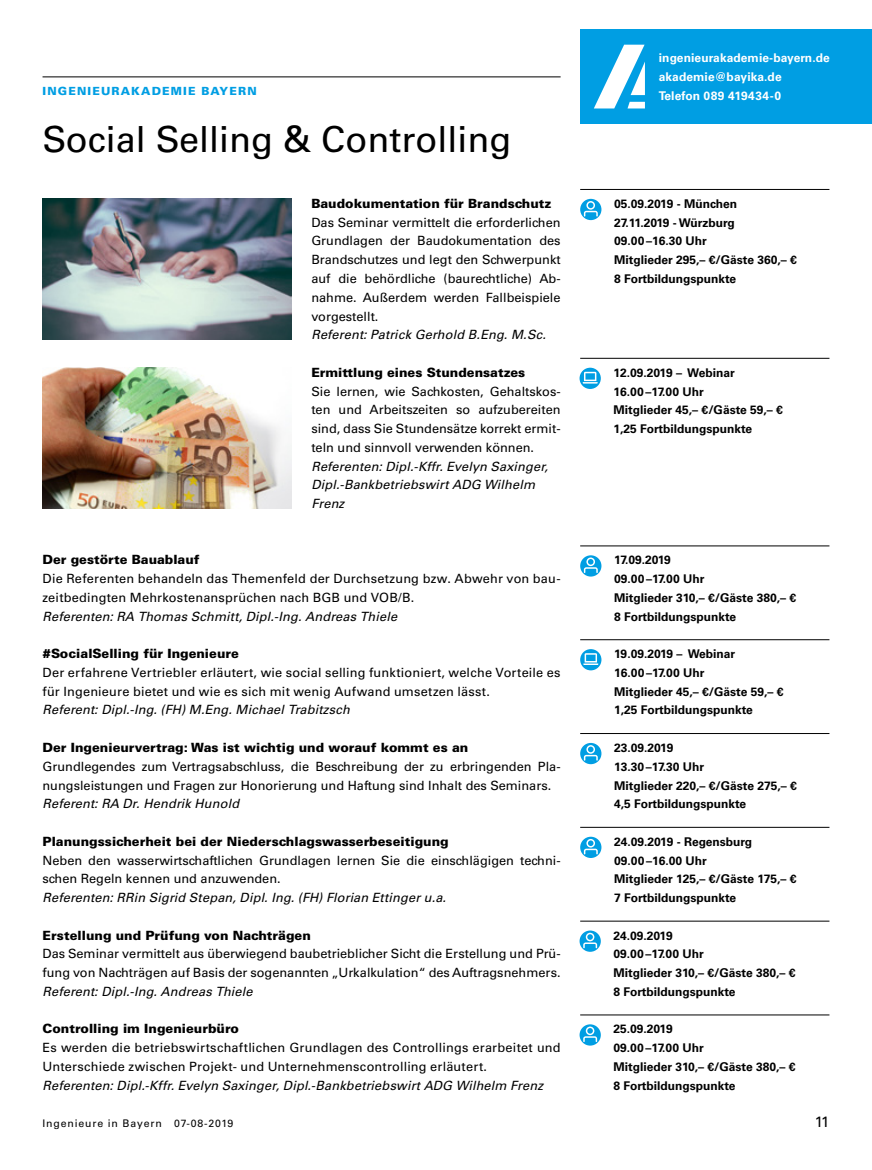
<style>
.page{position:relative;width:872px;height:1170px;background:#fff}
.page>*{position:absolute;margin:0;border:0;box-sizing:border-box;transform-origin:0 0}
.t1{font:36px "Univers LT Std";color:#000}
.t2{font:15px "Univers LT Std";color:#000}
.t3{font:12.75px/18.8px "Univers LT Std";color:#000}
.t4{font:italic 12.75px/18.8px "Univers LT Std";letter-spacing:.01em;color:#000}
.t5{font:900 12.75px "Univers LT Std";color:#000}
.t6{font:700 12px/18.8px "Univers LT Std";color:#000}
.t7{font:700 12px/18.8px "Univers LT Std";letter-spacing:.01em;color:#fff}
.t8{font:900 11.25px "Univers LT Std";letter-spacing:.1em;color:#009ee3}
.t9{font:10.5px "Univers LT Std";letter-spacing:.08em;color:#000}
</style>
<div class="page">
<hr style="left:43px;top:76px;width:517px;height:1px;background:#000">
<hr style="left:580px;top:189px;width:249px;height:1px;background:#000">
<hr style="left:580px;top:358px;width:249px;height:1px;background:#000">
<hr style="left:580px;top:545px;width:249px;height:1px;background:#000">
<hr style="left:580px;top:639px;width:249px;height:1px;background:#000">
<hr style="left:580px;top:733px;width:249px;height:1px;background:#000">
<hr style="left:580px;top:826px;width:249px;height:1px;background:#000">
<hr style="left:580px;top:920px;width:249px;height:1px;background:#000">
<hr style="left:580px;top:1014px;width:249px;height:1px;background:#000">
<img style="left:43px;top:199px;width:249px;height:140px">
<img style="left:43px;top:367px;width:249px;height:141px">
<div style="left:580px;top:30px;width:292px;height:94px;background:#009ee3"></div>
<svg style="left:594px;top:45px;width:51px;height:63px"></svg>
<svg style="left:580px;top:555px;width:21px;height:21px"></svg>
<svg style="left:580px;top:742px;width:21px;height:22px"></svg>
<svg style="left:580px;top:836px;width:21px;height:21px"></svg>
<svg style="left:579px;top:367px;width:22px;height:22px"></svg>
<svg style="left:579px;top:930px;width:22px;height:21px"></svg>
<svg style="left:579px;top:1024px;width:22px;height:21px"></svg>
<svg style="left:580px;top:649px;width:21px;height:21px"></svg>
<svg style="left:580px;top:199px;width:21px;height:21px"></svg>
<p class="t8" style="left:43px;top:84px;width:216px">INGENIEURAKADEMIE BAYERN</p>
<h1 class="t1" style="left:43px;top:117px;width:470px">Social Selling &amp; Controlling</h1>
<p class="t5" style="left:311px;top:195px;width:242px">Baudokumentation für Brandschutz</p>
<p class="t3" style="left:311px;top:213px;width:251px;text-align:justify">Das Seminar vermittelt die erforderlichen Grundlagen der Baudokumentation des Brandschutzes und legt den Schwerpunkt auf die behördliche (baurechtliche) Ab&shy;nahme. Außerdem werden Fallbeispiele vorgestellt.</p>
<p class="t4" style="left:311px;top:325px;width:236px">Referent: Patrick Gerhold B.Eng. M.Sc.</p>
<p class="t5" style="left:311px;top:364px;width:215px">Ermittlung eines Stundensatzes</p>
<p class="t3" style="left:311px;top:381px;width:251px;text-align:justify">Sie lernen, wie Sachkosten, Gehaltskos&shy;ten und Arbeitszeiten so aufzubereiten sind, dass Sie Stundensätze korrekt ermit&shy;teln und sinnvoll verwenden können.</p>
<p class="t4" style="left:311px;top:457px;width:238px">Referenten: Dipl.-Kffr. Evelyn Saxinger,<br>Dipl.-Bankbetriebswirt ADG Wilhelm<br>Frenz</p>
<p class="t5" style="left:43px;top:551px;width:158px">Der gestörte Bauablauf</p>
<p class="t3" style="left:43px;top:569px;width:519px">Die Referenten behandeln das Themenfeld der Durchsetzung bzw. Abwehr von bau&shy;zeitbedingten Mehrkostenansprüchen nach BGB und VOB/B.</p>
<p class="t4" style="left:43px;top:607px;width:356px">Referenten: RA Thomas Schmitt, Dipl.-Ing. Andreas Thiele</p>
<p class="t5" style="left:43px;top:645px;width:198px">#SocialSelling für Ingenieure</p>
<p class="t3" style="left:43px;top:663px;width:519px">Der erfahrene Vertriebler erläutert, wie social selling funktioniert, welche Vorteile es für Ingenieure bietet und wie es sich mit wenig Aufwand umsetzen lässt.</p>
<p class="t4" style="left:43px;top:700px;width:309px">Referent: Dipl.-Ing. (FH) M.Eng. Michael Trabitzsch</p>
<p class="t5" style="left:43px;top:739px;width:427px">Der Ingenieurvertrag: Was ist wichtig und worauf kommt es an</p>
<p class="t3" style="left:43px;top:756px;width:519px">Grundlegendes zum Vertragsabschluss, die Beschreibung der zu erbringenden Pla&shy;nungsleistungen und Fragen zur Honorierung und Haftung sind Inhalt des Seminars.</p>
<p class="t4" style="left:43px;top:794px;width:198px">Referent: RA Dr. Hendrik Hunold</p>
<p class="t5" style="left:43px;top:833px;width:408px">Planungssicherheit bei der Niederschlagswasserbeseitigung</p>
<p class="t3" style="left:43px;top:850px;width:519px">Neben den wasserwirtschaftlichen Grundlagen lernen Sie die einschlägigen techni&shy;schen Regeln kennen und anzuwenden.</p>
<p class="t4" style="left:43px;top:888px;width:405px">Referenten: RRin Sigrid Stepan, Dipl. Ing. (FH) Florian Ettinger u.a.</p>
<p class="t5" style="left:43px;top:926px;width:270px">Erstellung und Prüfung von Nachträgen</p>
<p class="t3" style="left:43px;top:944px;width:519px">Das Seminar vermittelt aus überwiegend baubetrieblicher Sicht die Erstellung und Prü&shy;fung von Nachträgen auf Basis der sogenannten „Urkalkulation“ des Auftragsnehmers.</p>
<p class="t4" style="left:43px;top:982px;width:212px">Referent: Dipl.-Ing. Andreas Thiele</p>
<p class="t5" style="left:43px;top:1020px;width:198px">Controlling im Ingenieurbüro</p>
<p class="t3" style="left:43px;top:1038px;width:519px">Es werden die betriebswirtschaftlichen Grundlagen des Controllings erarbeitet und<br>Unterschiede zwischen Projekt- und Unternehmenscontrolling erläutert.</p>
<p class="t4" style="left:43px;top:1075px;width:502px">Referenten: Dipl.-Kffr. Evelyn Saxinger, Dipl.-Bankbetriebswirt ADG Wilhelm Frenz</p>
<p class="t7" style="left:659px;top:49px;width:172px">ingenieurakademie-bayern.de akademie@bayika.de<br>Telefon 089 419434-0</p>
<p class="t6" style="left:614px;top:194px;width:184px">05.09.2019 - München<br>27.11.2019 - Würzburg<br>09.00–16.30 Uhr<br>Mitglieder 295,– €/Gäste 360,– €<br>8 Fortbildungspunkte</p>
<p class="t6" style="left:613px;top:363px;width:171px">12.09.2019 – Webinar<br>16.00–17.00 Uhr<br>Mitglieder 45,– €/Gäste 59,– €<br>1,25 Fortbildungspunkte</p>
<p class="t6" style="left:614px;top:551px;width:183px">17.09.2019<br>09.00–17.00 Uhr<br>Mitglieder 310,– €/Gäste 380,– €<br>8 Fortbildungspunkte</p>
<p class="t6" style="left:614px;top:644px;width:171px">19.09.2019 – Webinar<br>16.00–17.00 Uhr<br>Mitglieder 45,– €/Gäste 59,– €<br>1,25 Fortbildungspunkte</p>
<p class="t6" style="left:614px;top:738px;width:184px">23.09.2019<br>13.30–17.30 Uhr<br>Mitglieder 220,– €/Gäste 275,– €<br>4,5 Fortbildungspunkte</p>
<p class="t6" style="left:614px;top:832px;width:184px">24.09.2019 - Regensburg<br>09.00–16.00 Uhr<br>Mitglieder 125,– €/Gäste 175,– €<br>7 Fortbildungspunkte</p>
<p class="t6" style="left:613px;top:926px;width:183px">24.09.2019<br>09.00–17.00 Uhr<br>Mitglieder 310,– €/Gäste 380,– €<br>8 Fortbildungspunkte</p>
<p class="t6" style="left:613px;top:1019px;width:183px">25.09.2019<br>09.00–17.00 Uhr<br>Mitglieder 310,– €/Gäste 380,– €<br>8 Fortbildungspunkte</p>
<p class="t9" style="left:43px;top:1117px;width:192px">Ingenieure in Bayern 07-08-2019</p>
<p class="t2" style="left:814px;top:1112px;width:16px">11</p>
</div>
